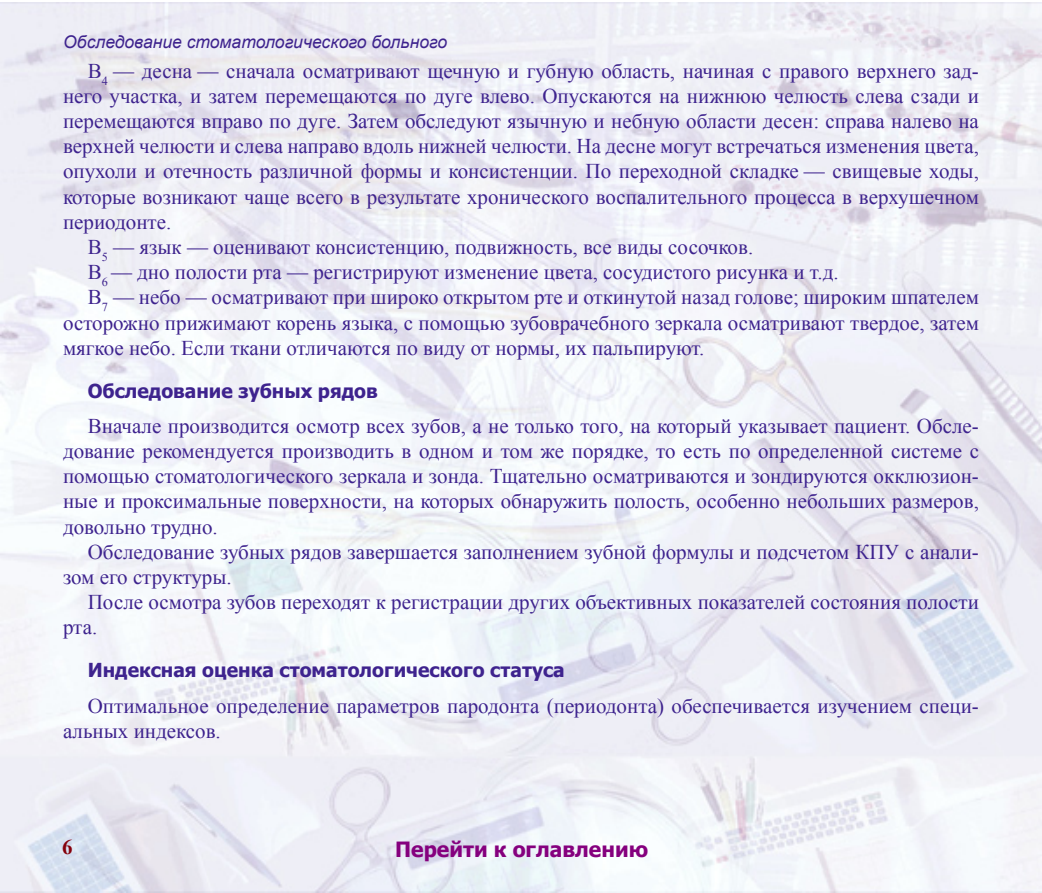
<style>
.page{position:relative;width:1042px;height:893px;background:#fff}
.page>*{position:absolute;margin:0;border:0;box-sizing:border-box;transform-origin:0 0}
.t1{font:21px/25.2px "Times New Roman";color:#3e238e;text-align:justify}
.t2{font:700 21px "Tahoma";color:#85007e}
.t3{font:700 21px "Times New Roman";color:#85000c}
.Heading2{font:700 19.25px "Tahoma";color:#3e238e}
.t4{font:italic 17.5px "Arial";color:#3e238e}
</style>
<div class="page">
<img style="left:0;top:2px;width:1041px;height:891px">
<p class="t4" style="left:63px;top:31px;width:385px">Обследование стоматологического больного</p>
<p class="t1" style="left:63px;top:58px;width:917px;text-indent:25px">B<sub>4</sub> — десна — сначала осматривают щечную и губную область, начиная с правого верхнего зад&shy;него участка, и затем перемещаются по дуге влево. Опускаются на нижнюю челюсть слева сзади и перемещаются вправо по дуге. Затем обследуют язычную и небную области десен: справа налево на верхней челюсти и слева направо вдоль нижней челюсти. На десне могут встречаться изменения цвета, опухоли и отечность различной формы и консистенции. По переходной складке — свищевые ходы, которые возникают чаще всего в результате хронического воспалительного процесса в верхушечном периодонте.</p>
<p class="t1" style="left:88px;top:234px;width:667px">B<sub>5</sub> — язык — оценивают консистенцию, подвижность, все виды сосочков.</p>
<p class="t1" style="left:88px;top:259px;width:752px">B<sub>6</sub> — дно полости рта — регистрируют изменение цвета, сосудистого рисунка и т.д.</p>
<p class="t1" style="left:63px;top:284px;width:917px;text-indent:25px">B<sub>7</sub> — небо — осматривают при широко открытом рте и откинутой назад голове; широким шпателем осторожно прижимают корень языка, с помощью зубоврачебного зеркала осматривают твердое, затем мягкое небо. Если ткани отличаются по виду от нормы, их пальпируют.</p>
<p class="Heading2" style="left:88px;top:377px;width:291px">Обследование зубных рядов</p>
<p class="t1" style="left:63px;top:413px;width:917px;text-indent:25px">Вначале производится осмотр всех зубов, а не только того, на который указывает пациент. Обсле&shy;дование рекомендуется производить в одном и том же порядке, то есть по определенной системе с помощью стоматологического зеркала и зонда. Тщательно осматриваются и зондируются окклюзион&shy;ные и проксимальные поверхности, на которых обнаружить полость, особенно небольших размеров, довольно трудно.</p>
<p class="t1" style="left:63px;top:539px;width:917px;text-indent:25px">Обследование зубных рядов завершается заполнением зубной формулы и подсчетом КПУ с анали&shy;зом его структуры.</p>
<p class="t1" style="left:63px;top:589px;width:917px;text-indent:25px">После осмотра зубов переходят к регистрации других объективных показателей состояния полости рта.</p>
<p class="Heading2" style="left:88px;top:657px;width:478px">Индексная оценка стоматологического статуса</p>
<p class="t1" style="left:63px;top:693px;width:917px;text-indent:25px">Оптимальное определение параметров пародонта (периодонта) обеспечивается изучением специ&shy;альных индексов.</p>
<p class="t3" style="left:62px;top:832px;width:12px">6</p>
<p class="t2" style="left:395px;top:835px;width:254px">Перейти к оглавлению</p>
</div>
